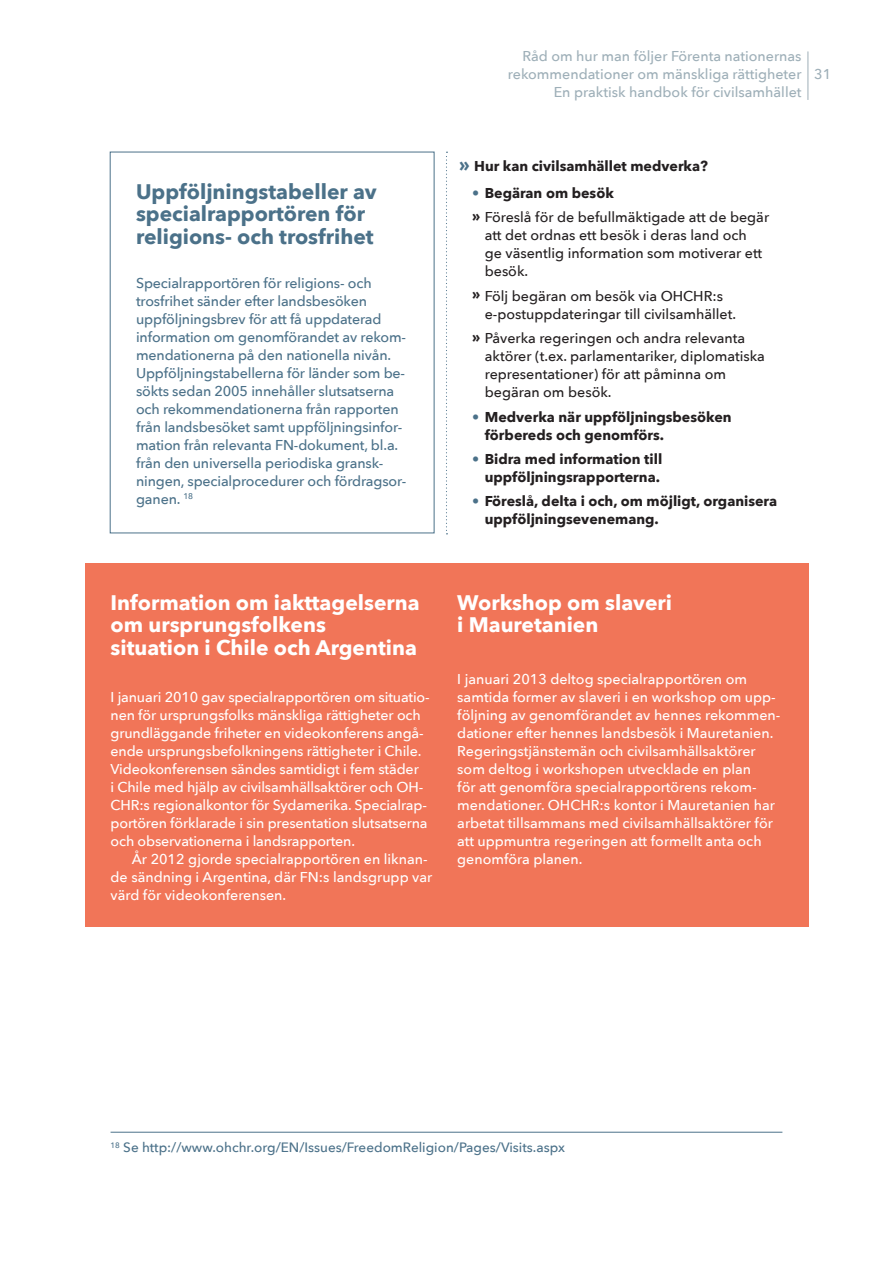
<style>
.page{position:relative;width:893px;height:1263px;background:#fff}
.page>*{position:absolute;margin:0;border:0;box-sizing:border-box;transform-origin:0 0}
.laatikon_otsikko_1_p{font:700 21px/22.5px "Avenir Next";color:#fff}
.Laatikon_otsikko{font:700 21px/22.5px "Avenir Next";color:#4b7189}
.Leipis{font:500 14.25px/18px "Avenir Next";letter-spacing:-.01em;color:#fff}
.Leipis-2{font:500 14.25px/18px "Avenir Next";letter-spacing:-.01em;color:#4b7189}
.Luettelo{font:500 14.25px/18px "Avenir Next";color:#231f20}
.Luettelo-2{font:700 14.25px/18px "Avenir Next";color:#231f20}
.t1{font:500 14.25px/18px "Avenir Next";color:#9eafb8;text-align:right}
.Leipis_sis{font:500 14.25px/18px "Avenir Next";color:#fff}
.Väliotsikko{font:700 14.25px "Avenir Next";color:#231f20}
.viite{font:500 13.5px "Avenir Next";color:#4b7189}
.s1{font-size:19.5px;color:#4b7189}
.s2{color:#4b7189}
.s3{font-weight:700;font-size:15px}
.s4{font-weight:500;color:#4b7189}
</style>
<div class="page">
<hr style="left:807px;top:51px;width:1px;height:49px;background:#9eafb8">
<svg style="left:446px;top:152px;width:1px;height:382px"></svg>
<div style="left:85px;top:563px;width:723px;height:364px;background:#f17558"></div>
<hr style="left:111px;top:1132px;width:671px;height:1px;background:#4b7189">
<p class="Laatikon_otsikko" style="left:136px;top:180px;width:242px">Uppföljningstabeller av specialrapportören för religions- och trosfrihet</p>
<p class="Leipis-2" style="left:136px;top:274px;width:272px">Specialrapportören för religions- och trosfrihet sänder efter landsbesöken uppföljningsbrev för att få uppdaterad information om genomförandet av rekom&shy;mendationerna på den nationella nivån.<br>Uppföljningstabellerna för länder som be&shy;sökts sedan 2005 innehåller slutsatserna och rekommendationerna från rapporten från landsbesöket samt uppföljningsinfor&shy;mation från relevanta FN-dokument, bl.a. från den universella periodiska gransk&shy;ningen, specialprocedurer och fördragsor&shy;ganen. <sup>18</sup></p>
<p class="t1" style="left:508px;top:47px;width:295px">Råd om hur man följer Förenta nationernas rekommendationer om mänskliga rättigheter<br>En praktisk handbok för civilsamhället</p>
<p class="t1" style="left:814px;top:65px;width:18px">31</p>
<p class="Väliotsikko" style="left:459px;top:157px;width:250px"><span class="s1">»</span> Hur kan civilsamhället medverka?</p>
<p class="Luettelo-2" style="left:472px;top:184px;width:143px"><span class="s2">•</span> Begäran om besök</p>
<p class="Luettelo" style="left:485px;top:208px;width:286px;text-indent:-13px"><span class="s3">»</span> Föreslå för de befullmäktigade att de begär att det ordnas ett besök i deras land och<br>ge väsentlig information som motiverar ett besök.</p>
<p class="Luettelo" style="left:485px;top:287px;width:251px;text-indent:-13px"><span class="s3">»</span> Följ begäran om besök via OHCHR:s e-postuppdateringar till civilsamhället.</p>
<p class="Luettelo" style="left:485px;top:329px;width:282px;text-indent:-13px"><span class="s3">»</span> Påverka regeringen och andra relevanta aktörer (t.ex. parlamentariker, diplomatiska representationer) för att påminna om begäran om besök.</p>
<p class="Luettelo-2" style="left:485px;top:407px;width:248px;text-indent:-13px"><span class="s4">•</span> Medverka när uppföljningsbesöken förbereds och genomförs.</p>
<p class="Luettelo-2" style="left:472px;top:450px;width:192px;text-align:right"><span class="s4">•</span> Bidra med information till uppföljningsrapporterna.</p>
<p class="Luettelo-2" style="left:485px;top:492px;width:294px;text-indent:-13px"><span class="s4">•</span> Föreslå, delta i och, om möjligt, organisera uppföljningsevenemang.</p>
<p class="laatikon_otsikko_1_p" style="left:111px;top:591px;width:311px">Information om iakttagelserna om ursprungsfolkens situation i Chile och Argentina</p>
<p class="Leipis" style="left:111px;top:688px;width:321px">I januari 2010 gav specialrapportören om situatio&shy;nen för ursprungsfolks mänskliga rättigheter och grundläggande friheter en videokonferens angå&shy;ende ursprungsbefolkningens rättigheter i Chile.<br>Videokonferensen sändes samtidigt i fem städer<br>i Chile med hjälp av civilsamhällsaktörer och OH-CHR:s regionalkontor för Sydamerika. Specialrap&shy;portören förklarade i sin presentation slutsatserna och observationerna i landsrapporten.</p>
<p class="Leipis_sis" style="left:111px;top:850px;width:323px;text-indent:21px">År 2012 gjorde specialrapportören en liknan&shy;de sändning i Argentina, där FN:s landsgrupp var värd för videokonferensen.</p>
<p class="laatikon_otsikko_1_p" style="left:457px;top:591px;width:216px">Workshop om slaveri i Mauretanien</p>
<p class="Leipis" style="left:457px;top:670px;width:325px">I januari 2013 deltog specialrapportören om samtida former av slaveri i en workshop om upp&shy;följning av genomförandet av hennes rekommen&shy;dationer efter hennes landsbesök i Mauretanien.<br>Regeringstjänstemän och civilsamhällsaktörer som deltog i workshopen utvecklade en plan<br>för att genomföra specialrapportörens rekom&shy;mendationer. OHCHR:s kontor i Mauretanien har arbetat tillsammans med civilsamhällsaktörer för att uppmuntra regeringen att formellt anta och genomföra planen.</p>
<p class="viite" style="left:111px;top:1139px;width:456px"><sup>18</sup> Se http://www.ohchr.org/EN/Issues/FreedomReligion/Pages/Visits.aspx</p>
</div>
